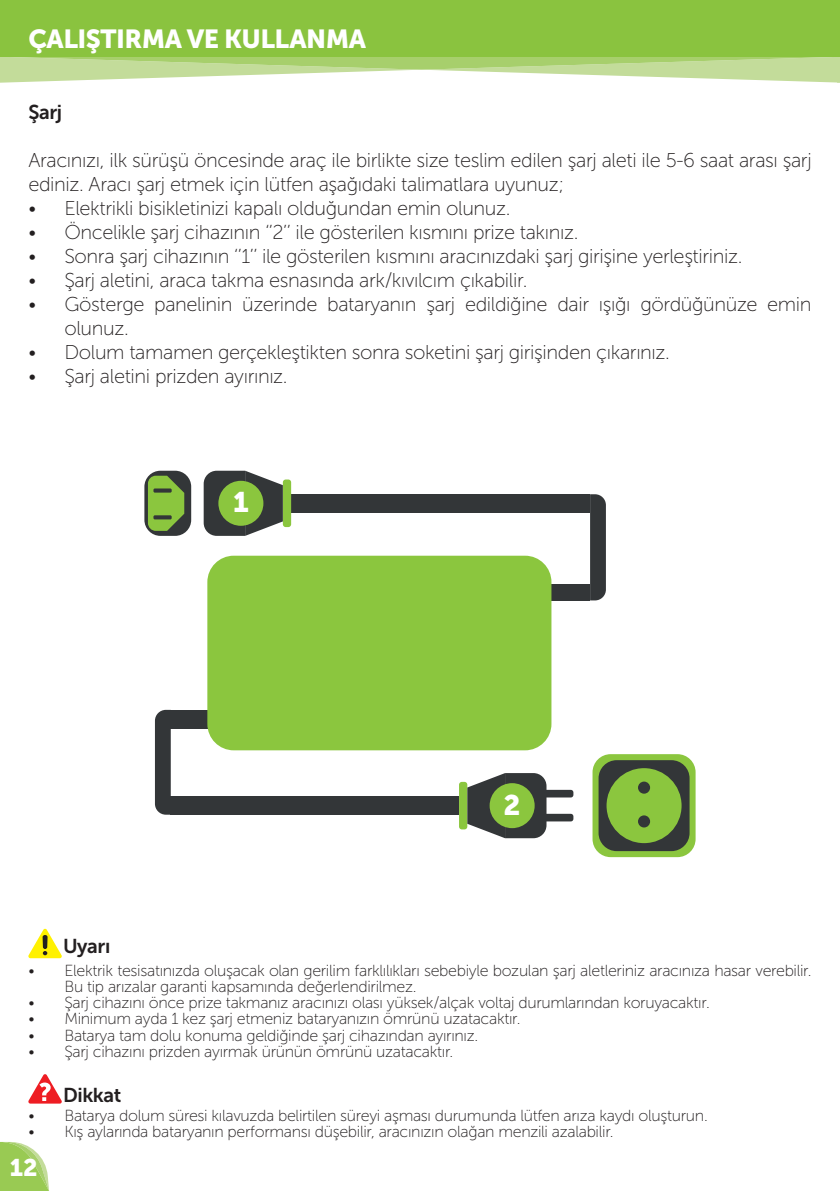
<style>
.page{position:relative;width:840px;height:1191px;background:#fff}
.page>*{position:absolute;margin:0;border:0;box-sizing:border-box;transform-origin:0 0}
.t1{font:28.2px "Museo Sans 900";color:#fff}
.t2{font:26px "Museo Sans 900";letter-spacing:-.02em;color:#fff}
.t3{font:24px "Museo Sans 900";color:#fff}
.t4{font:20px/24px "Museo Sans 100";letter-spacing:-.02em;color:#231f20}
.t5{font:20px "Museo Sans 700";letter-spacing:-.02em;color:#231f20}
.t6{font:16px/16px "Museo Sans 100";letter-spacing:-.02em;color:#231f20}
</style>
<div class="page">
<svg style="left:0;top:1142px;width:49px;height:49px;background:#acd374"></svg>
<svg style="left:0;top:57px;width:839px;height:26px"></svg>
<div style="left:0;top:0;width:839px;height:57px;background:#8ac33f"></div>
<svg style="left:28px;top:928px;width:34px;height:30px"></svg>
<svg style="left:28px;top:1074px;width:34px;height:29px"></svg>
<div style="left:171px;top:710px;width:57px;height:18px;background:#333638"></div>
<div style="left:171px;top:796px;width:288px;height:18px;background:#333638"></div>
<svg style="left:155px;top:710px;width:16px;height:104px;background:#3a3d3f"></svg>
<div style="left:540px;top:584px;width:49px;height:16px;background:#333638"></div>
<div style="left:284px;top:494px;width:305px;height:18px;background:#333638"></div>
<svg style="left:589px;top:494px;width:16px;height:106px;background:#414445"></svg>
<div style="left:459px;top:782px;width:8px;height:47px;background:#8bc63e;border-radius:3px"></div>
<svg style="left:467px;top:773px;width:106px;height:65px"></svg>
<div style="left:283px;top:479px;width:8px;height:48px;background:#8bc63e;border-radius:3px"></div>
<svg style="left:203px;top:471px;width:80px;height:65px"></svg>
<div style="left:144px;top:471px;width:47px;height:65px;background:#333638;border-radius:16px"></div>
<svg style="left:148px;top:476px;width:36px;height:55px"></svg>
<svg style="left:153px;top:488px;width:18px;height:4px"></svg>
<svg style="left:153px;top:515px;width:18px;height:4px"></svg>
<div style="left:207px;top:556px;width:344px;height:194px;background:#8bc63e;border-radius:26px"></div>
<div style="left:592px;top:754px;width:103px;height:103px;background:#8bc63e;border-radius:18px"></div>
<div style="left:598px;top:760px;width:91px;height:91px;background:#333638;border-radius:18px"></div>
<div style="left:606px;top:768px;width:75px;height:75px;background:#8bc63e;border-radius:50%"></div>
<div style="left:637px;top:781px;width:12px;height:12px;background:#333638;border-radius:50%"></div>
<div style="left:637px;top:815px;width:12px;height:12px;background:#333638;border-radius:50%"></div>
<div style="left:218px;top:481px;width:45px;height:45px;background:#8bc63e;border-radius:50%"></div>
<div style="left:489px;top:783px;width:45px;height:45px;background:#8bc63e;border-radius:50%"></div>
<p class="t2" style="left:28px;top:24px;width:339px">ÇALIŞTIRMA VE KULLANMA</p>
<p class="t5" style="left:28px;top:100px;width:35px">Şarj</p>
<p class="t4" style="left:28px;top:148px;width:784px">Aracınızı, ilk sürüşü öncesinde araç ile birlikte size teslim edilen şarj aleti ile 5-6 saat arası şarj ediniz. Aracı şarj etmek için lütfen aşağıdaki talimatlara uyunuz;</p>
<p class="t4" style="left:28px;top:196px;width:483px">• Elektrikli bisikletinizi kapalı olduğundan emin olunuz.</p>
<p class="t4" style="left:28px;top:220px;width:551px">• Öncelikle şarj cihazının ‘’2’’ ile gösterilen kısmını prize takınız.</p>
<p class="t4" style="left:28px;top:244px;width:715px">• Sonra şarj cihazının ‘’1’’ ile gösterilen kısmını aracınızdaki şarj girişine yerleştiriniz.</p>
<p class="t4" style="left:28px;top:268px;width:500px">• Şarj aletini, araca takma esnasında ark/kıvılcım çıkabilir.</p>
<p class="t4" style="left:64px;top:292px;width:748px;text-indent:-36px">• Gösterge panelinin üzerinde bataryanın şarj edildiğine dair ışığı gördüğünüze emin olunuz.</p>
<p class="t4" style="left:28px;top:340px;width:642px">• Dolum tamamen gerçekleştikten sonra soketini şarj girişinden çıkarınız.</p>
<p class="t4" style="left:28px;top:364px;width:261px">• Şarj aletini prizden ayırınız.</p>
<h1 class="t1" style="left:233px;top:486px;width:17px">1</h1>
<p class="t5" style="left:63px;top:935px;width:49px">Uyarı</p>
<h1 class="t1" style="left:503px;top:789px;width:18px">2</h1>
<p class="t6" style="left:64px;top:963px;width:748px;text-indent:-36px">• Elektrik tesisatınızda oluşacak olan gerilim farklılıkları sebebiyle bozulan şarj aletleriniz aracınıza hasar verebilir.<br>Bu tip arızalar garanti kapsamında değerlendirilmez.</p>
<p class="t6" style="left:28px;top:995px;width:682px">• Şarj cihazını önce prize takmanız aracınızı olası yüksek/alçak voltaj durumlarından koruyacaktır.</p>
<p class="t6" style="left:28px;top:1011px;width:493px">• Minimum ayda 1 kez şarj etmeniz bataryanızın ömrünü uzatacaktır.</p>
<p class="t6" style="left:28px;top:1027px;width:451px">• Batarya tam dolu konuma geldiğinde şarj cihazından ayırınız.</p>
<p class="t6" style="left:28px;top:1043px;width:426px">• Şarj cihazını prizden ayırmak ürünün ömrünü uzatacaktır.</p>
<p class="t5" style="left:63px;top:1084px;width:60px">Dikkat</p>
<p class="t6" style="left:28px;top:1107px;width:680px">• Batarya dolum süresi kılavuzda belirtilen süreyi aşması durumunda lütfen arıza kaydı oluşturun.</p>
<p class="t6" style="left:28px;top:1123px;width:586px">• Kış aylarında bataryanın performansı düşebilir, aracınızın olağan menzili azalabilir.</p>
<h3 class="t3" style="left:10px;top:1154px;width:29px">12</h3>
</div>
